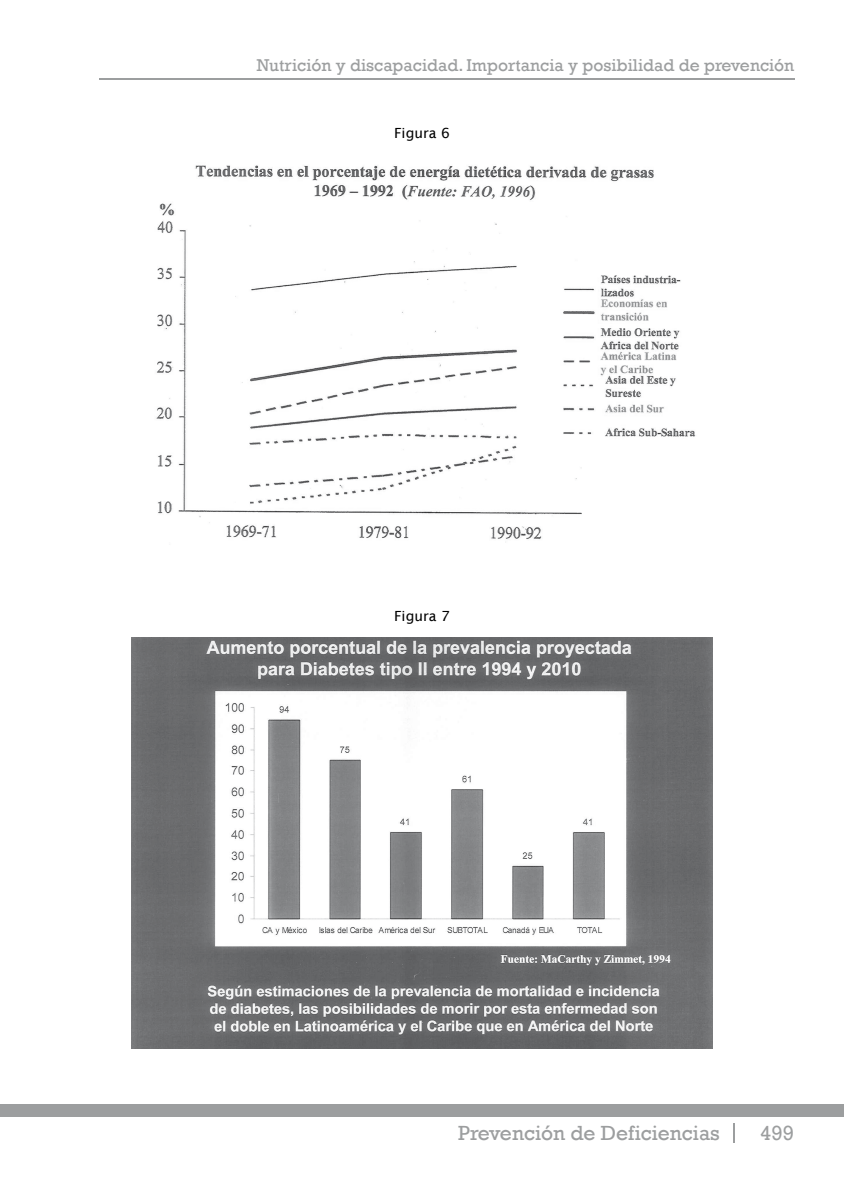
<style>
.page{position:relative;width:844px;height:1191px;background:#fff}
.page>*{position:absolute;margin:0;border:0;box-sizing:border-box;transform-origin:0 0}
.t1{font:21px "Rockwell";color:#9c9e9f}
.t2{font:17.5px "Rockwell";color:#9c9e9f}
.t3{font:14px "Lucida Sans";color:#000}
</style>
<div class="page">
<hr style="left:99px;top:78px;width:695px;height:1px;background:#9c9e9f">
<div style="left:0;top:1104px;width:843px;height:12px;background:#9c9e9f"></div>
<svg style="left:733px;top:1123px;width:1px;height:20px"></svg>
<img style="left:156px;top:165px;width:540px;height:374px">
<img style="left:132px;top:637px;width:580px;height:411px">
<p class="t2" style="left:256px;top:55px;width:539px">Nutrición y discapacidad. Importancia y posibilidad de prevención</p>
<p class="t3" style="left:394px;top:125px;width:57px">Figura 6</p>
<p class="t3" style="left:394px;top:608px;width:57px">Figura 7</p>
<p class="t1" style="left:458px;top:1120px;width:263px">Prevención de Deficiencias</p>
<p class="t1" style="left:760px;top:1120px;width:36px">499</p>
</div>
